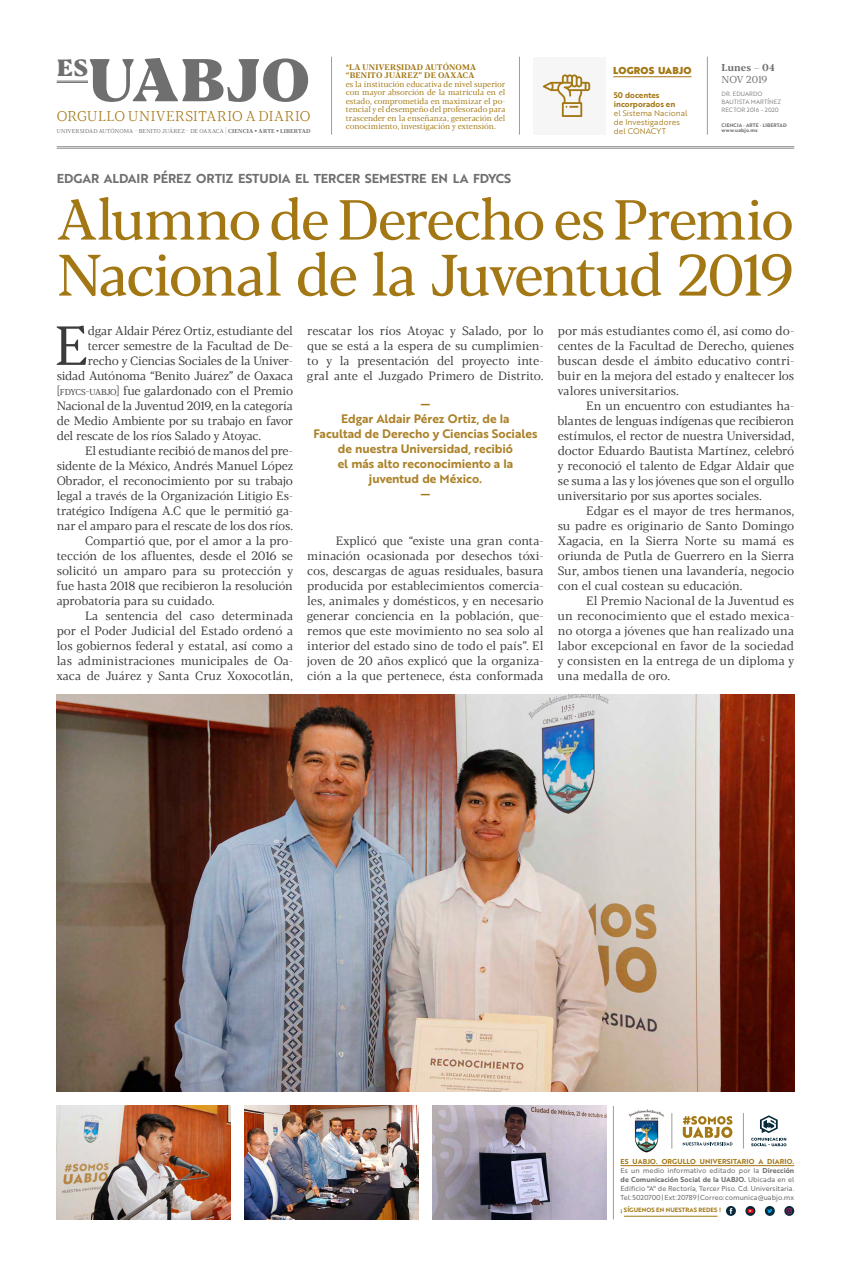
<style>
.page{position:relative;width:851px;height:1276px;background:#fff}
.page>*{position:absolute;margin:0;border:0;box-sizing:border-box;transform-origin:0 0}
.t1{font:800 60px "Blacker Text";letter-spacing:.01em;color:#706f6f}
.t2{font:58px "Blacker Text";letter-spacing:-.05em;color:#a37713}
.t3{font:56px "Blacker Text";letter-spacing:-.04em;color:#a37713}
.t4{font:54.7px "Blacker Text";color:#3c3c3b}
.t5{font:800 23.3px "Blacker Text";color:#706f6f}
.t6{font:300 14px "Blacker Text";letter-spacing:.035em;color:#a37713}
.t7{font:12.6px "Brother 1816 Bold";letter-spacing:-.005em;color:#706f6f}
.t8{font:12px/15px "Blacker Text";letter-spacing:-.015em;color:#3c3c3b;text-align:justify}
.t9{font:12px/15px "Brother 1816 Bold";color:#ac8229;text-align:center}
.t10{font:12px "Brother 1816 Bold";color:#a37713}
.t11{font:700 10px "Blacker Text";letter-spacing:.01em;color:#706f6f}
.t12{font:10px "Blacker Text";color:#706f6f}
.t13{font:10px "Blacker Text";color:#706f6f}
.t14{font:9.8px "Brother 1816 Black";letter-spacing:.01em;color:#a37713}
.t15{font:8px/8.5px "Blacker Text";letter-spacing:-.01em;color:#a37713;text-align:justify}
.t16{font:700 8px/8.5px "Blacker Text";letter-spacing:.02em;color:#a37713}
.t17{font:8px/9px "Brother 1816 Book";letter-spacing:.005em;color:#a37713}
.t18{font:8px/9px "Brother 1816 Bold";letter-spacing:.005em;color:#a37713}
.t19{font:7px/9px "Brother 1816 Regular";letter-spacing:.005em;color:#706f6f}
.t20{font:7px "Brother 1816 Bold";letter-spacing:.005em;color:#706f6f}
.t21{font:7px "Brother 1816 Bold";letter-spacing:.015em;color:#a37713}
.t22{font:6px/8px "Brother 1816 Book";letter-spacing:.015em;color:#706f6f}
.t23{font:6px "Brother 1816 Bold";letter-spacing:.015em;color:#a37713}
.t24{font:5.6px "Blacker Text";letter-spacing:.03em;color:#706f6f}
.t25{font:5px/5px "Brother 1816 Bold";letter-spacing:.02em;color:#706f6f}
.s1{font-size:8px}
.s2{font-weight:700}
.s3{font-weight:700;font-size:8px}
.s4{font-size:8.4px}
.s5{font-style:inherit}
.s6{font-family:"Brother 1816 Bold"}
.s7{font-family:"Brother 1816 Regular"}
</style>
<div class="page">
<hr style="left:57px;top:81px;width:31px;height:1px;background:#706f6f">
<hr style="left:57px;top:82px;width:31px;height:1px;background:#706f6f">
<hr style="left:613px;top:76px;width:78px;height:1px;background:#a37713">
<hr style="left:57px;top:148px;width:737px;height:1px;background:#9d9d9c">
<hr style="left:57px;top:146px;width:737px;height:1px;background:#9d9d9c">
<hr style="left:331px;top:57px;width:1px;height:78px;background:#9d9d9c">
<hr style="left:519px;top:57px;width:1px;height:78px;background:#9d9d9c">
<hr style="left:707px;top:57px;width:1px;height:78px;background:#9d9d9c">
<div style="left:533px;top:57px;width:73px;height:78px;background:#f6f6f6"></div>
<hr style="left:620px;top:1165px;width:174px;height:1px;background:#a37713">
<hr style="left:624px;top:1216px;width:93px;height:1px;background:#a37713">
<img style="left:628px;top:1109px;width:36px;height:43px">
<svg style="left:751px;top:1115px;width:35px;height:31px"></svg>
<hr style="left:743px;top:1113px;width:1px;height:35px;background:#9d9d9c">
<hr style="left:671px;top:1113px;width:1px;height:35px;background:#9d9d9c">
<svg style="left:682px;top:1116px;width:50px;height:29px"></svg>
<svg style="left:745px;top:1206px;width:10px;height:9px"></svg>
<svg style="left:747px;top:1208px;width:6px;height:5px"></svg>
<svg style="left:764px;top:1206px;width:10px;height:9px"></svg>
<svg style="left:767px;top:1208px;width:5px;height:5px"></svg>
<svg style="left:784px;top:1206px;width:10px;height:9px"></svg>
<svg style="left:786px;top:1208px;width:5px;height:5px"></svg>
<svg style="left:725px;top:1206px;width:10px;height:9px"></svg>
<svg style="left:729px;top:1208px;width:3px;height:6px"></svg>
<img style="left:57px;top:694px;width:737px;height:397px">
<hr style="left:613px;top:1106px;width:1px;height:113px;background:#9d9d9c">
<img style="left:432px;top:1106px;width:174px;height:113px">
<img style="left:244px;top:1106px;width:174px;height:113px">
<img style="left:57px;top:1106px;width:173px;height:113px">
<svg style="left:542px;top:74px;width:48px;height:43px"></svg>
<h1 class="t1" style="left:88px;top:42px;width:224px">UABJO</h1>
<h3 class="t5" style="left:57px;top:53px;width:33px">ES</h3>
<p class="t6" style="left:57px;top:107px;width:255px">ORGULLO UNIVERSITARIO A DIARIO</p>
<p class="t24" style="left:57px;top:128px;width:255px">UNIVERSIDAD AUTÓNOMA <span class="s1">–</span>BENITO JUÁREZ<span class="s1">–</span> DE OAXACA <span class="s1">|</span> <span class="s2">CIENCIA</span> <span class="s3">•</span> <span class="s2">ARTE</span> <span class="s3">•</span> <span class="s2">LIBERTAD</span></p>
<p class="t16" style="left:346px;top:63px;width:132px">*LA UNIVERSIDAD AUTÓNOMA “BENITO JUÁREZ” DE OAXACA</p>
<p class="t15" style="left:346px;top:80px;width:161px">es la institución educativa de nivel superior con mayor absorción de la matrícula en el estado, comprometida en maximizar el po&shy;tencial y el desempeño del profesorado para trascender en la enseñanza, generación del conocimiento, investigación y extensión.</p>
<p class="t22" style="left:721px;top:90px;width:61px">DR. EDUARDO<br>BAUTISTA MARTÍNEZ<br>RECTOR 2016 - 2020</p>
<p class="t11" style="left:721px;top:61px;width:55px">Lunes – 04</p>
<p class="t13" style="left:721px;top:74px;width:9px">NOV</p>
<p class="t12" style="left:746px;top:74px;width:23px">2019</p>
<p class="t14" style="left:613px;top:63px;width:80px">LOGROS UABJO</p>
<p class="t18" style="left:613px;top:90px;width:63px">50 docentes incorporados en</p>
<p class="t17" style="left:613px;top:108px;width:75px">el Sistema Nacional de Investigadores del CONACYT</p>
<p class="t25" style="left:721px;top:123px;width:67px">CIENCIA · ARTE · LIBERTAD www.uabjo.mx</p>
<p class="t7" style="left:57px;top:169px;width:456px">EDGAR ALDAIR PÉREZ ORTIZ ESTUDIA EL TERCER SEMESTRE EN LA FDYCS</p>
<h3 class="t3" style="left:57px;top:186px;width:738px">Alumno de Derecho es Premio</h3>
<h2 class="t2" style="left:57px;top:240px;width:739px">Nacional de la Juventud 2019</h2>
<h3 class="t4" style="left:54px;top:312px;width:36px">E</h3>
<p class="t8" style="left:88px;top:323px;width:207px">dgar Aldair Pérez Ortiz, estudiante del</p>
<p class="t8" style="left:307px;top:323px;width:238px">rescatar los ríos Atoyac y Salado, por lo que se está a la espera de su cumplimien&shy;to y la presentación del proyecto inte&shy;gral ante el Juzgado Primero de Distrito.</p>
<p class="t8" style="left:557px;top:323px;width:238px">por más estudiantes como él, así como do&shy;centes de la Facultad de Derecho, quienes buscan desde el ámbito educativo contri&shy;buir en la mejora del estado y enaltecer los valores universitarios.</p>
<p class="t8" style="left:557px;top:398px;width:238px;text-indent:28px">En un encuentro con estudiantes ha&shy;blantes de lenguas indígenas que recibieron estímulos, el rector de nuestra Universidad, doctor Eduardo Bautista Martínez, celebró y reconoció el talento de Edgar Aldair que se suma a las y los jóvenes que son el orgullo universitario por sus aportes sociales.</p>
<p class="t8" style="left:557px;top:503px;width:238px;text-indent:28px">Edgar es el mayor de tres hermanos, su padre es originario de Santo Domingo Xagacia, en la Sierra Norte su mamá es oriunda de Putla de Guerrero en la Sierra Sur, ambos tienen una lavandería, negocio con el cual costean su educación.</p>
<p class="t8" style="left:557px;top:593px;width:238px;text-indent:28px">El Premio Nacional de la Juventud es un reconocimiento que el estado mexica&shy;no otorga a jóvenes que han realizado una labor excepcional en favor de la sociedad y consisten en la entrega de un diploma y una medalla de oro.</p>
<p class="t8" style="left:88px;top:338px;width:207px">tercer semestre de la Facultad de De-</p>
<p class="t8" style="left:88px;top:353px;width:207px">recho y Ciencias Sociales de la Univer-</p>
<p class="t8" style="left:57px;top:368px;width:238px">sidad Autónoma “Benito Juárez” de Oaxaca</p>
<p class="t8" style="left:57px;top:383px;width:238px">[<span class="s4">FDYCS</span><span class="s5">-</span><span class="s4">UABJO</span><span class="s5">]</span> fue galardonado con el Premio</p>
<p class="t8" style="left:57px;top:398px;width:238px">Nacional de la Juventud 2019, en la categoría</p>
<p class="t8" style="left:57px;top:413px;width:238px">de Medio Ambiente por su trabajo en favor</p>
<p class="t8" style="left:57px;top:428px;width:206px">del rescate de los ríos Salado y Atoyac.</p>
<p class="t8" style="left:85px;top:443px;width:209px">El estudiante recibió de manos del pre-</p>
<p class="t8" style="left:57px;top:458px;width:238px">sidente de la México, Andrés Manuel López</p>
<p class="t8" style="left:57px;top:473px;width:238px">Obrador, el reconocimiento por su trabajo</p>
<p class="t8" style="left:57px;top:488px;width:238px">legal a través de la Organización Litigio Es-</p>
<p class="t8" style="left:57px;top:503px;width:238px">tratégico Indígena A.C que le permitió ga-</p>
<p class="t8" style="left:57px;top:518px;width:238px">nar el amparo para el rescate de los dos ríos.</p>
<p class="t8" style="left:85px;top:533px;width:209px">Compartió que, por el amor a la pro-</p>
<p class="t8" style="left:57px;top:548px;width:238px">tección de los afluentes, desde el 2016 se</p>
<p class="t8" style="left:57px;top:563px;width:238px">solicitó un amparo para su protección y</p>
<p class="t8" style="left:57px;top:578px;width:238px">fue hasta 2018 que recibieron la resolución</p>
<p class="t8" style="left:57px;top:593px;width:159px">aprobatoria para su cuidado.</p>
<p class="t8" style="left:85px;top:608px;width:209px">La sentencia del caso determinada</p>
<p class="t8" style="left:57px;top:623px;width:238px">por el Poder Judicial del Estado ordenó a</p>
<p class="t8" style="left:57px;top:638px;width:238px">los gobiernos federal y estatal, así como a</p>
<p class="t8" style="left:57px;top:653px;width:238px">las administraciones municipales de Oa-</p>
<p class="t8" style="left:57px;top:668px;width:238px">xaca de Juárez y Santa Cruz Xoxocotlán,</p>
<p class="t10" style="left:420px;top:395px;width:11px">—</p>
<p class="t9" style="left:313px;top:411px;width:225px">Edgar Aldair Pérez Ortiz, de la<br>Facultad de Derecho y Ciencias Sociales de nuestra Universidad, recibió<br>el más alto reconocimiento a la juventud de México.</p>
<p class="t10" style="left:420px;top:485px;width:11px">—</p>
<p class="t8" style="left:307px;top:533px;width:238px;text-indent:28px">Explicó que “existe una gran conta&shy;minación ocasionada por desechos tóxi&shy;cos, descargas de aguas residuales, basura producida por establecimientos comercia&shy;les, animales y domésticos, y en necesario generar conciencia en la población, que&shy;remos que este movimiento no sea solo al interior del estado sino de todo el país”. El joven de 20 años explicó que la organiza&shy;ción a la que pertenece, ésta conformada</p>
<p class="t21" style="left:620px;top:1156px;width:175px">ES UABJO. ORGULLO UNIVERSITARIO A DIARIO.</p>
<p class="t19" style="left:620px;top:1166px;width:175px">Es un medio informativo editado por la <span class="s6">Dirección</span></p>
<p class="t20" style="left:620px;top:1174px;width:175px">de Comunicación Social de la UABJO. <span class="s7">Ubicada en el</span></p>
<p class="t19" style="left:620px;top:1184px;width:175px">Edificio "A" de Rectoría, Tercer Piso. Cd. Universitaria.<br>Tel: 5020700 | Ext: 20789 | Correo: comunica@uabjo.mx</p>
<p class="t23" style="left:620px;top:1205px;width:102px">¡ SÍGUENOS EN NUESTRAS REDES !</p>
</div>
